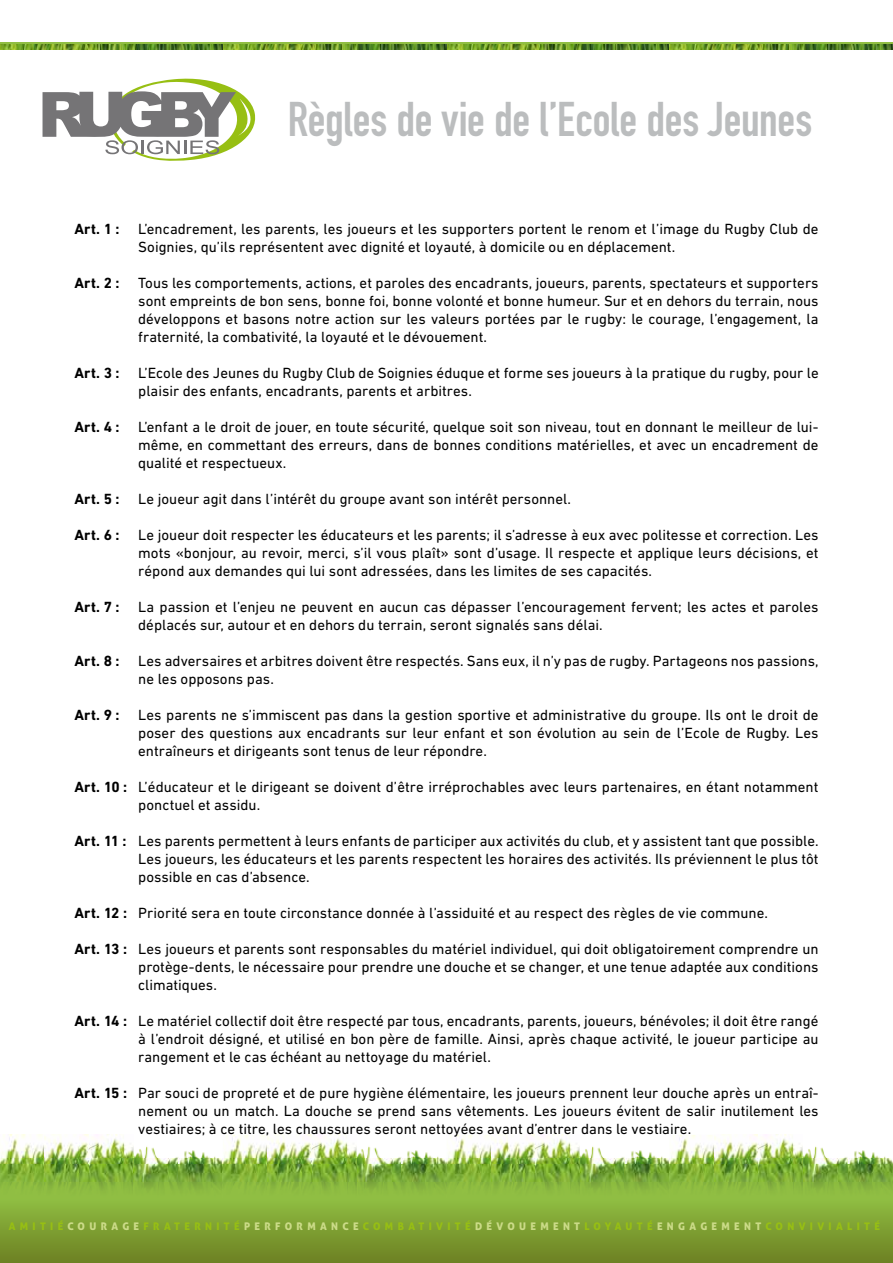
<style>
.page{position:relative;width:893px;height:1263px;background:#fff}
.page>*{position:absolute;margin:0;border:0;box-sizing:border-box;transform-origin:0 0}
.t1{font:48px "DIN Engschrift Std";letter-spacing:-.005em;color:#bbbdbe}
.t2{font:15px/18px "DIN Next LT Pro";color:#000;text-align:justify}
.t3{font:10.5px "Aller Display";letter-spacing:.415em;color:#97bf13}
.s1{font-weight:700}
.s2{color:#cbdb88}
</style>
<div class="page">
<img style="left:0;top:1135px;width:893px;height:64px">
<img style="left:0;top:1165px;width:1px;height:35px">
<div style="left:0;top:1199px;width:893px;height:64px;background:linear-gradient(to bottom,#8fbd41,#6d8123)"></div>
<img style="left:0;top:43px;width:893px;height:6px">
<svg style="left:43px;top:78px;width:213px;height:83px"></svg>
<div style="left:124px;top:143px;width:11px;height:9px;background:#fff;border-radius:50%"></div>
<h1 class="t1" style="left:288px;top:91px;width:526px">Règles de vie de l’Ecole des Jeunes</h1>
<p class="t2" style="left:138px;top:220px;width:682px;text-indent:-64px"><span class="s1">Art. 1 :</span> L’encadrement, les parents, les joueurs et les supporters portent le renom et l’image du Rugby Club de<br>Soignies, qu’ils représentent avec dignité et loyauté, à domicile ou en déplacement.</p>
<p class="t2" style="left:138px;top:274px;width:682px;text-indent:-64px"><span class="s1">Art. 2 :</span> Tous les comportements, actions, et paroles des encadrants, joueurs, parents, spectateurs et supporters sont empreints de bon sens, bonne foi, bonne volonté et bonne humeur. Sur et en dehors du terrain, nous développons et basons notre action sur les valeurs portées par le rugby: le courage, l’engagement, la fraternité, la combativité, la loyauté et le dévouement.</p>
<p class="t2" style="left:138px;top:364px;width:682px;text-indent:-64px"><span class="s1">Art. 3 :</span> L’Ecole des Jeunes du Rugby Club de Soignies éduque et forme ses joueurs à la pratique du rugby, pour le plaisir des enfants, encadrants, parents et arbitres.</p>
<p class="t2" style="left:138px;top:418px;width:682px;text-indent:-64px"><span class="s1">Art. 4 :</span> L’enfant a le droit de jouer, en toute sécurité, quelque soit son niveau, tout en donnant le meilleur de lui&shy;même, en commettant des erreurs, dans de bonnes conditions matérielles, et avec un encadrement de qualité et respectueux.</p>
<p class="t2" style="left:74px;top:490px;width:498px"><span class="s1">Art. 5 :</span> Le joueur agit dans l’intérêt du groupe avant son intérêt personnel.</p>
<p class="t2" style="left:138px;top:526px;width:682px;text-indent:-64px"><span class="s1">Art. 6 :</span> Le joueur doit respecter les éducateurs et les parents; il s’adresse à eux avec politesse et correction. Les mots «bonjour, au revoir, merci, s’il vous plaît» sont d’usage. Il respecte et applique leurs décisions, et répond aux demandes qui lui sont adressées, dans les limites de ses capacités.</p>
<p class="t2" style="left:138px;top:598px;width:682px;text-indent:-64px"><span class="s1">Art. 7 :</span> La passion et l’enjeu ne peuvent en aucun cas dépasser l’encouragement fervent; les actes et paroles déplacés sur, autour et en dehors du terrain, seront signalés sans délai.</p>
<p class="t2" style="left:138px;top:652px;width:682px;text-indent:-64px"><span class="s1">Art. 8 :</span> Les adversaires et arbitres doivent être respectés. Sans eux, il n’y pas de rugby. Partageons nos passions, ne les opposons pas.</p>
<p class="t2" style="left:138px;top:706px;width:682px;text-indent:-64px"><span class="s1">Art. 9 :</span> Les parents ne s’immiscent pas dans la gestion sportive et administrative du groupe. Ils ont le droit de poser des questions aux encadrants sur leur enfant et son évolution au sein de l’Ecole de Rugby. Les entraîneurs et dirigeants sont tenus de leur répondre.</p>
<p class="t2" style="left:138px;top:778px;width:682px;text-indent:-64px"><span class="s1">Art. 10 :</span> L’éducateur et le dirigeant se doivent d’être irréprochables avec leurs partenaires, en étant notamment ponctuel et assidu.</p>
<p class="t2" style="left:138px;top:832px;width:682px;text-indent:-64px"><span class="s1">Art. 11 :</span> Les parents permettent à leurs enfants de participer aux activités du club, et y assistent tant que possible.<br>Les joueurs, les éducateurs et les parents respectent les horaires des activités. Ils préviennent le plus tôt possible en cas d’absence.</p>
<p class="t2" style="left:74px;top:904px;width:695px"><span class="s1">Art. 12 :</span> Priorité sera en toute circonstance donnée à l’assiduité et au respect des règles de vie commune.</p>
<p class="t2" style="left:138px;top:940px;width:682px;text-indent:-64px"><span class="s1">Art. 13 :</span> Les joueurs et parents sont responsables du matériel individuel, qui doit obligatoirement comprendre un protège-dents, le nécessaire pour prendre une douche et se changer, et une tenue adaptée aux conditions climatiques.</p>
<p class="t2" style="left:138px;top:1012px;width:682px;text-indent:-64px"><span class="s1">Art. 14 :</span> Le matériel collectif doit être respecté par tous, encadrants, parents, joueurs, bénévoles; il doit être rangé à l’endroit désigné, et utilisé en bon père de famille. Ainsi, après chaque activité, le joueur participe au rangement et le cas échéant au nettoyage du matériel.</p>
<p class="t2" style="left:138px;top:1084px;width:682px;text-indent:-64px"><span class="s1">Art. 15 :</span> Par souci de propreté et de pure hygiène élémentaire, les joueurs prennent leur douche après un entraî&shy;nement ou un match. La douche se prend sans vêtements. Les joueurs évitent de salir inutilement les vestiaires; à ce titre, les chaussures seront nettoyées avant d’entrer dans le vestiaire.</p>
<p class="t3" style="left:9px;top:1219px;width:873px">AMITIÉ<span class="s2">COURAGE</span>FRATERNITÉ<span class="s2">PERFORMANCE</span>COMBATIVITÉ<span class="s2">DÉVOUEMENT</span>LOYAUTÉ<span class="s2">ENGAGEMENT</span>CONVIVIALITÉ</p>
</div>
